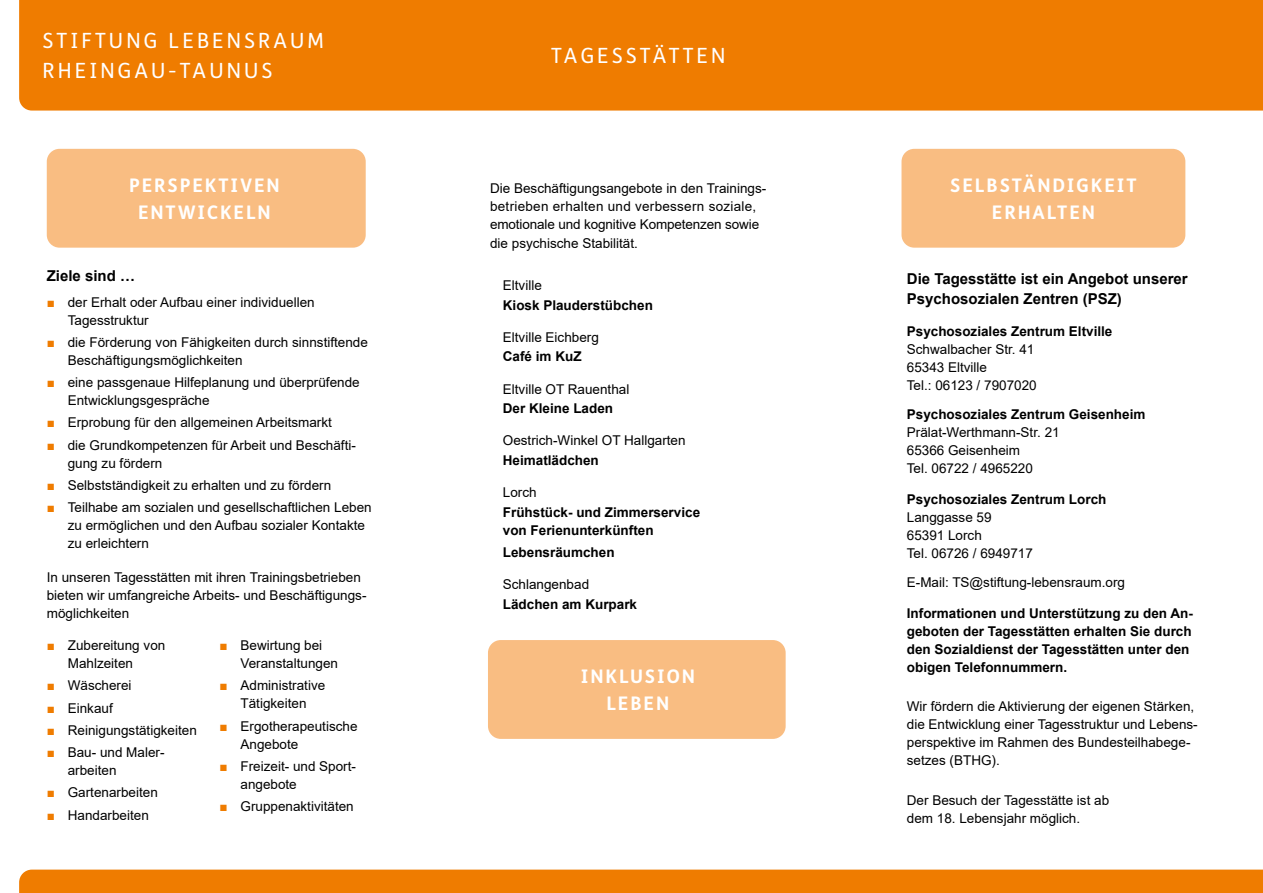
<style>
.page{position:relative;width:1263px;height:893px;background:#fff}
.page>*{position:absolute;margin:0;border:0;box-sizing:border-box;transform-origin:0 0}
.t1{font:21px/30px "FS Me";letter-spacing:.15em;color:#fff}
.t2{font:700 18.75px/27px "FS Me";letter-spacing:.1em;color:#fff;text-align:center}
.t3{font:700 15px/19.5px "Arial";color:#000}
.t4{font:13.5px/18px "Arial";color:#000}
.t5{font:700 13.5px/18px "Arial";color:#000}
.s1{color:#ef7c00}
</style>
<div class="page">
<div style="left:19px;top:870px;width:1244px;height:23px;background:#ef7c00"></div>
<div style="left:19px;top:0;width:1244px;height:111px;background:#ef7c00"></div>
<div style="left:47px;top:149px;width:319px;height:99px;background:#f9bd82;border-radius:13px"></div>
<div style="left:488px;top:640px;width:298px;height:99px;background:#f9bd82;border-radius:13px"></div>
<div style="left:901px;top:149px;width:284px;height:99px;background:#f9bd82;border-radius:13px"></div>
<h1 class="t1" style="left:43px;top:25px;width:283px">STIFTUNG LEBENSRAUM<br>RHEINGAU-TAUNUS</h1>
<h2 class="t2" style="left:129px;top:171px;width:152px">PERSPEKTIVEN<br>ENTWICKELN</h2>
<p class="t3" style="left:47px;top:266px;width:90px">Ziele sind …</p>
<p class="t4" style="left:68px;top:293px;width:248px;text-indent:-21px"><span class="s1">■</span> der Erhalt oder Aufbau einer individuellen<br>Tagesstruktur</p>
<p class="t4" style="left:68px;top:333px;width:302px;text-indent:-21px"><span class="s1">■</span> die Förderung von Fähigkeiten durch sinnstiftende<br>Beschäftigungsmöglichkeiten</p>
<p class="t4" style="left:68px;top:373px;width:293px;text-indent:-21px"><span class="s1">■</span> eine passgenaue Hilfeplanung und überprüfende<br>Entwicklungsgespräche</p>
<p class="t4" style="left:47px;top:413px;width:287px"><span class="s1">■</span> Erprobung für den allgemeinen Arbeitsmarkt</p>
<p class="t4" style="left:68px;top:436px;width:290px;text-indent:-21px"><span class="s1">■</span> die Grundkompetenzen für Arbeit und Beschäfti&shy;gung zu fördern</p>
<p class="t4" style="left:47px;top:476px;width:286px"><span class="s1">■</span> Selbstständigkeit zu erhalten und zu fördern</p>
<p class="t4" style="left:68px;top:498px;width:305px;text-indent:-21px"><span class="s1">■</span> Teilhabe am sozialen und gesellschaftlichen Leben zu ermöglichen und den Aufbau sozialer Kontakte zu erleichtern</p>
<p class="t4" style="left:47px;top:568px;width:321px">In unseren Tagesstätten mit ihren Trainingsbetrieben bieten wir umfangreiche Arbeits- und Beschäftigungs&shy;möglichkeiten</p>
<p class="t4" style="left:68px;top:636px;width:99px;text-indent:-21px"><span class="s1">■</span> Zubereitung von<br>Mahlzeiten</p>
<p class="t4" style="left:47px;top:676px;width:86px"><span class="s1">■</span> Wäscherei</p>
<p class="t4" style="left:47px;top:699px;width:68px"><span class="s1">■</span> Einkauf</p>
<p class="t4" style="left:47px;top:721px;width:152px"><span class="s1">■</span> Reinigungstätigkeiten</p>
<p class="t4" style="left:68px;top:743px;width:98px;text-indent:-21px"><span class="s1">■</span> Bau- und Maler&shy;arbeiten</p>
<p class="t4" style="left:47px;top:783px;width:113px"><span class="s1">■</span> Gartenarbeiten</p>
<p class="t4" style="left:47px;top:806px;width:104px"><span class="s1">■</span> Handarbeiten</p>
<p class="t4" style="left:240px;top:636px;width:99px;text-indent:-21px"><span class="s1">■</span> Bewirtung bei<br>Veranstaltungen</p>
<p class="t4" style="left:219px;top:676px;width:107px;text-align:center"><span class="s1">■</span> Administrative<br>Tätigkeiten</p>
<p class="t4" style="left:240px;top:717px;width:119px;text-indent:-21px"><span class="s1">■</span> Ergotherapeutische<br>Angebote</p>
<p class="t4" style="left:240px;top:757px;width:117px;text-indent:-21px"><span class="s1">■</span> Freizeit- und Sport&shy;angebote</p>
<p class="t4" style="left:219px;top:797px;width:136px"><span class="s1">■</span> Gruppenaktivitäten</p>
<h1 class="t1" style="left:551px;top:40px;width:176px">TAGESSTÄTTEN</h1>
<p class="t4" style="left:490px;top:179px;width:278px">Die Beschäftigungsangebote in den Trainings&shy;betrieben erhalten und verbessern soziale, emotionale und kognitive Kompetenzen sowie</p>
<p class="t4" style="left:490px;top:234px;width:149px">die psychische Stabilität.</p>
<p class="t4" style="left:503px;top:276px;width:41px">Eltville</p>
<p class="t5" style="left:503px;top:296px;width:152px">Kiosk Plauderstübchen</p>
<p class="t4" style="left:503px;top:328px;width:98px">Eltville Eichberg</p>
<p class="t5" style="left:503px;top:348px;width:80px">Café im KuZ</p>
<p class="t4" style="left:503px;top:380px;width:128px">Eltville OT Rauenthal</p>
<p class="t5" style="left:503px;top:399px;width:112px">Der Kleine Laden</p>
<p class="t4" style="left:503px;top:431px;width:184px">Oestrich-Winkel OT Hallgarten</p>
<p class="t5" style="left:503px;top:451px;width:98px">Heimatlädchen</p>
<p class="t4" style="left:503px;top:483px;width:35px">Lorch</p>
<p class="t5" style="left:503px;top:503px;width:199px">Frühstück- und Zimmerservice von Ferienunterkünften</p>
<p class="t5" style="left:503px;top:543px;width:113px">Lebensräumchen</p>
<p class="t4" style="left:503px;top:575px;width:88px">Schlangenbad</p>
<p class="t5" style="left:503px;top:595px;width:136px">Lädchen am Kurpark</p>
<h2 class="t2" style="left:581px;top:662px;width:116px">INKLUSION<br>LEBEN</h2>
<h2 class="t2" style="left:950px;top:171px;width:188px">SELBSTÄNDIGKEIT<br>ERHALTEN</h2>
<p class="t3" style="left:907px;top:269px;width:282px">Die Tagesstätte ist ein Angebot unserer<br>Psychosozialen Zentren (PSZ)</p>
<p class="t5" style="left:907px;top:322px;width:207px">Psychosoziales Zentrum Eltville</p>
<p class="t4" style="left:907px;top:340px;width:131px">Schwalbacher Str. 41<br>65343 Eltville<br>Tel.: 06123 / 7907020</p>
<p class="t5" style="left:907px;top:406px;width:240px">Psychosoziales Zentrum Geisenheim</p>
<p class="t4" style="left:907px;top:423px;width:154px">Prälat-Werthmann-Str. 21<br>65366 Geisenheim<br>Tel. 06722 / 4965220</p>
<p class="t5" style="left:907px;top:490px;width:201px">Psychosoziales Zentrum Lorch</p>
<p class="t4" style="left:907px;top:508px;width:128px">Langgasse 59<br>65391 Lorch<br>Tel. 06726 / 6949717</p>
<p class="t4" style="left:907px;top:573px;width:220px">E-Mail: TS@stiftung-lebensraum.org</p>
<p class="t5" style="left:907px;top:604px;width:287px">Informationen und Unterstützung zu den An&shy;geboten der Tagesstätten erhalten Sie durch den Sozialdienst der Tagesstätten unter den obigen Telefonnummern.</p>
<p class="t4" style="left:907px;top:697px;width:292px">Wir fördern die Aktivierung der eigenen Stärken, die Entwicklung einer Tagesstruktur und Lebens&shy;perspektive im Rahmen des Bundesteilhabege&shy;setzes (BTHG).</p>
<p class="t4" style="left:907px;top:791px;width:204px">Der Besuch der Tagesstätte ist ab dem 18. Lebensjahr möglich.</p>
</div>
